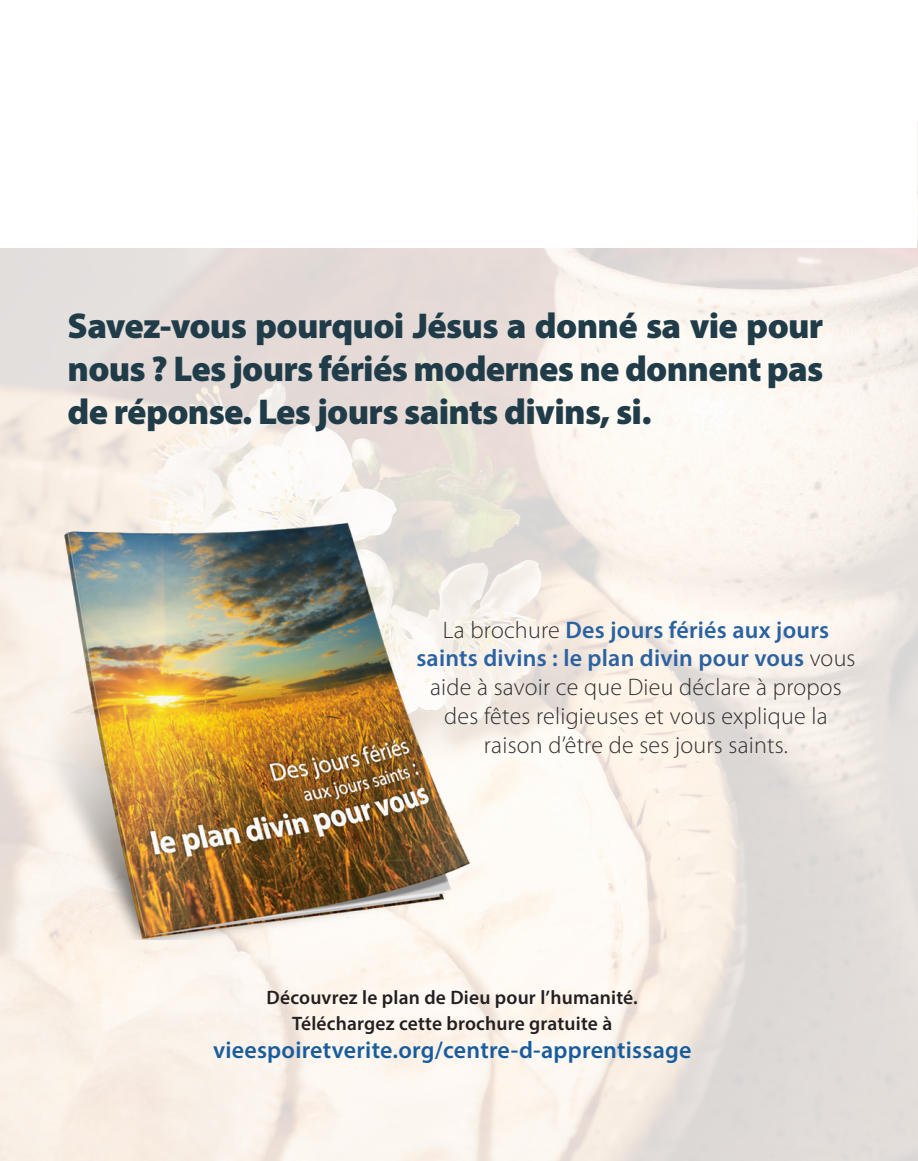
<style>
.page{position:relative;width:918px;height:1161px;background:#fff}
.page>*{position:absolute;margin:0;border:0;box-sizing:border-box;transform-origin:0 0}
.Body_-_Cassia_Light{font:900 36px/43.2px "Myriad Pro";letter-spacing:-.02em;color:#203c49;text-align:justify}
.Body_-_Cassia_Light-2{font:300 24px/28.8px "Myriad Pro";letter-spacing:.01em;color:#312f30;text-align:center}
.Body_-_Cassia_Light-3{font:600 24px "Myriad Pro";letter-spacing:.01em;color:#175d9e}
.Body_-_Cassia_Light-4{font:600 19.5px "Myriad Pro";letter-spacing:.01em;color:#231f20}
.s1{font-weight:600;color:#2b62a1}
</style>
<div class="page">
<img style="left:0;top:459px;width:496px;height:480px">
<p class="Body_-_Cassia_Light" style="left:68px;top:302px;width:757px">Savez-vous pourquoi Jésus a donné sa vie pour nous ? Les jours fériés modernes ne donnent pas de réponse. Les jours saints divins, si.</p>
<p class="Body_-_Cassia_Light-2" style="left:416px;top:616px;width:441px">La brochure <span class="s1">Des jours fériés aux jours saints divins : le plan divin pour vous</span> vous aide à savoir ce que Dieu déclare à propos des fêtes religieuses et vous explique la raison d’être de ses jours saints.</p>
<p class="Body_-_Cassia_Light-4" style="left:267px;top:985px;width:373px">Découvrez le plan de Dieu pour l’humanité.</p>
<p class="Body_-_Cassia_Light-4" style="left:292px;top:1011px;width:322px">Téléchargez cette brochure gratuite à</p>
<p class="Body_-_Cassia_Light-3" style="left:213px;top:1035px;width:480px">vieespoiretverite.org/centre-d-apprentissage</p>
</div>
